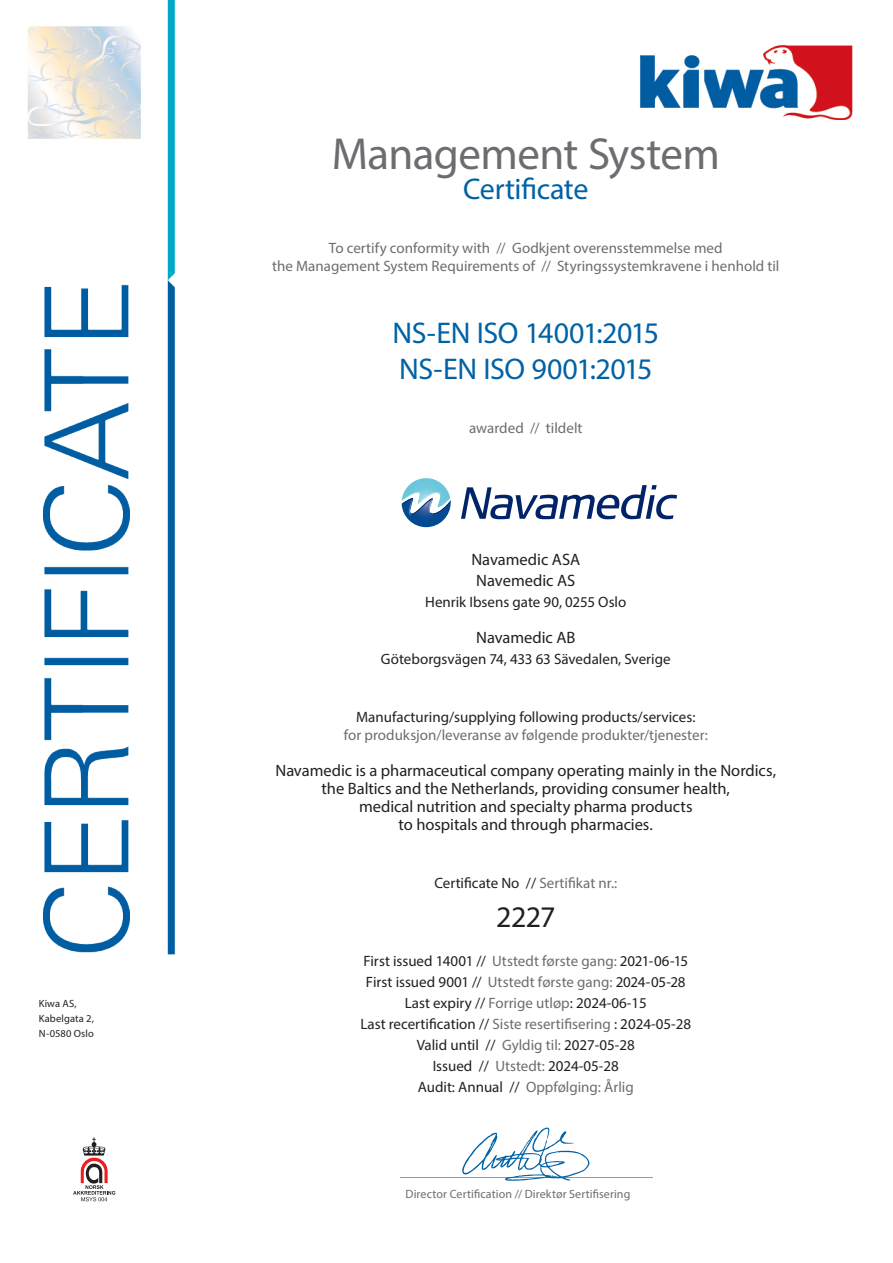
<style>
.page{position:relative;width:893px;height:1263px;background:#fff}
.page>*{position:absolute;margin:0;border:0;box-sizing:border-box;transform-origin:0 0}
.certificate_title{font:45px "Myriad Pro";letter-spacing:-.015em;color:#6c6d70}
.certificate{font:30px "Myriad Pro";letter-spacing:-.015em;color:#0062a5}
.product_service_name{font:30px "Myriad Pro";color:#231f20}
.category{font:16.5px "Myriad Pro";letter-spacing:-.005em;color:#231f20}
.company_name{font:16.5px "Myriad Pro";color:#231f20}
.explanation_text{font:16.5px "Myriad Pro";letter-spacing:-.005em;color:#231f20}
.explanation_text-2{font:15px "Myriad Pro";color:#231f20}
.explanation_text-3{font:15px "Myriad Pro";color:#6c6d70}
.t1{font:12px "Myriad Pro";letter-spacing:.01em;color:#6c6d70}
.t2{font:10.5px/15px "Myriad Pro";letter-spacing:.015em;color:#231f20}
.s1{color:#6c6d70}
.s2{color:#231f20}
</style>
<div class="page">
<img style="left:28px;top:0;width:825px;height:1202px">
<hr style="left:400px;top:1177px;width:253px;height:1px;background:#939598">
<svg style="left:462px;top:1127px;width:127px;height:54px"></svg>
<svg style="left:477px;top:485px;width:200px;height:34px"></svg>
<img style="left:382px;top:527px;width:19px;height:15px">
<img style="left:401px;top:530px;width:58px;height:12px">
<img style="left:414px;top:470px;width:63px;height:63px">
<img style="left:391px;top:464px;width:77px;height:66px">
<img style="left:374px;top:464px;width:74px;height:63px">
<p class="t2" style="left:39px;top:995px;width:57px">Kiwa AS,<br>Kabelgata 2,<br>N-0580 Oslo</p>
<p class="certificate_title" style="left:332px;top:127px;width:390px">Management System</p>
<p class="certificate" style="left:463px;top:171px;width:127px">Certificate</p>
<p class="explanation_text-3" style="left:329px;top:239px;width:395px">To certify conformity with // Godkjent overensstemmelse med</p>
<p class="explanation_text-3" style="left:272px;top:257px;width:509px">the Management System Requirements of // Styringssystemkravene i henhold til</p>
<p class="certificate" style="left:392px;top:315px;width:268px">NS-EN ISO 14001:2015</p>
<p class="certificate" style="left:399px;top:351px;width:255px">NS-EN ISO 9001:2015</p>
<p class="explanation_text-3" style="left:469px;top:419px;width:115px">awarded // tildelt</p>
<p class="company_name" style="left:471px;top:550px;width:110px">Navamedic ASA</p>
<p class="company_name" style="left:476px;top:571px;width:101px">Navemedic AS</p>
<p class="explanation_text-2" style="left:425px;top:593px;width:203px">Henrik Ibsens gate 90, 0255 Oslo</p>
<p class="explanation_text" style="left:476px;top:628px;width:101px">Navamedic AB</p>
<p class="explanation_text-2" style="left:381px;top:650px;width:291px">Göteborgsvägen 74, 433 63 Sävedalen, Sverige</p>
<p class="explanation_text-2" style="left:356px;top:708px;width:341px">Manufacturing/supplying following products/services:</p>
<p class="explanation_text-3" style="left:344px;top:726px;width:366px">for produksjon/leveranse av følgende produkter/tjenester:</p>
<p class="category" style="left:275px;top:760px;width:502px">Navamedic is a pharmaceutical company operating mainly in the Nordics,</p>
<p class="category" style="left:322px;top:778px;width:410px">the Baltics and the Netherlands, providing consumer health,</p>
<p class="category" style="left:359px;top:796px;width:335px">medical nutrition and specialty pharma products</p>
<p class="category" style="left:399px;top:814px;width:256px">to hospitals and through pharmacies.</p>
<p class="explanation_text-2" style="left:434px;top:873px;width:184px">Certificate No // <span class="s1">Sertifikat nr.:</span></p>
<p class="product_service_name" style="left:496px;top:898px;width:61px">2227</p>
<p class="explanation_text-2" style="left:363px;top:951px;width:326px">First issued 14001 // <span class="s1">Utstedt første gang:</span> 2021-06-15</p>
<p class="explanation_text-2" style="left:366px;top:972px;width:321px">First issued 9001 // <span class="s1">Utstedt første gang:</span> 2024-05-28</p>
<p class="explanation_text-2" style="left:405px;top:993px;width:244px">Last expiry // <span class="s1">Forrige utløp</span>: 2024-06-15</p>
<p class="explanation_text-2" style="left:360px;top:1014px;width:332px">Last recertification // <span class="s1">Siste resertifisering</span> : 2024-05-28</p>
<p class="explanation_text-2" style="left:417px;top:1035px;width:220px">Valid until // <span class="s1">Gyldig til:</span> 2027-05-28</p>
<p class="explanation_text-2" style="left:433px;top:1056px;width:188px">Issued // <span class="s1">Utstedt:</span> 2024-05-28</p>
<p class="explanation_text-3" style="left:418px;top:1077px;width:218px"><span class="s2">Audit: Annual //</span> Oppfølging: Årlig</p>
<p class="t1" style="left:406px;top:1187px;width:226px">Director Certification // Direktør Sertifisering</p>
</div>
